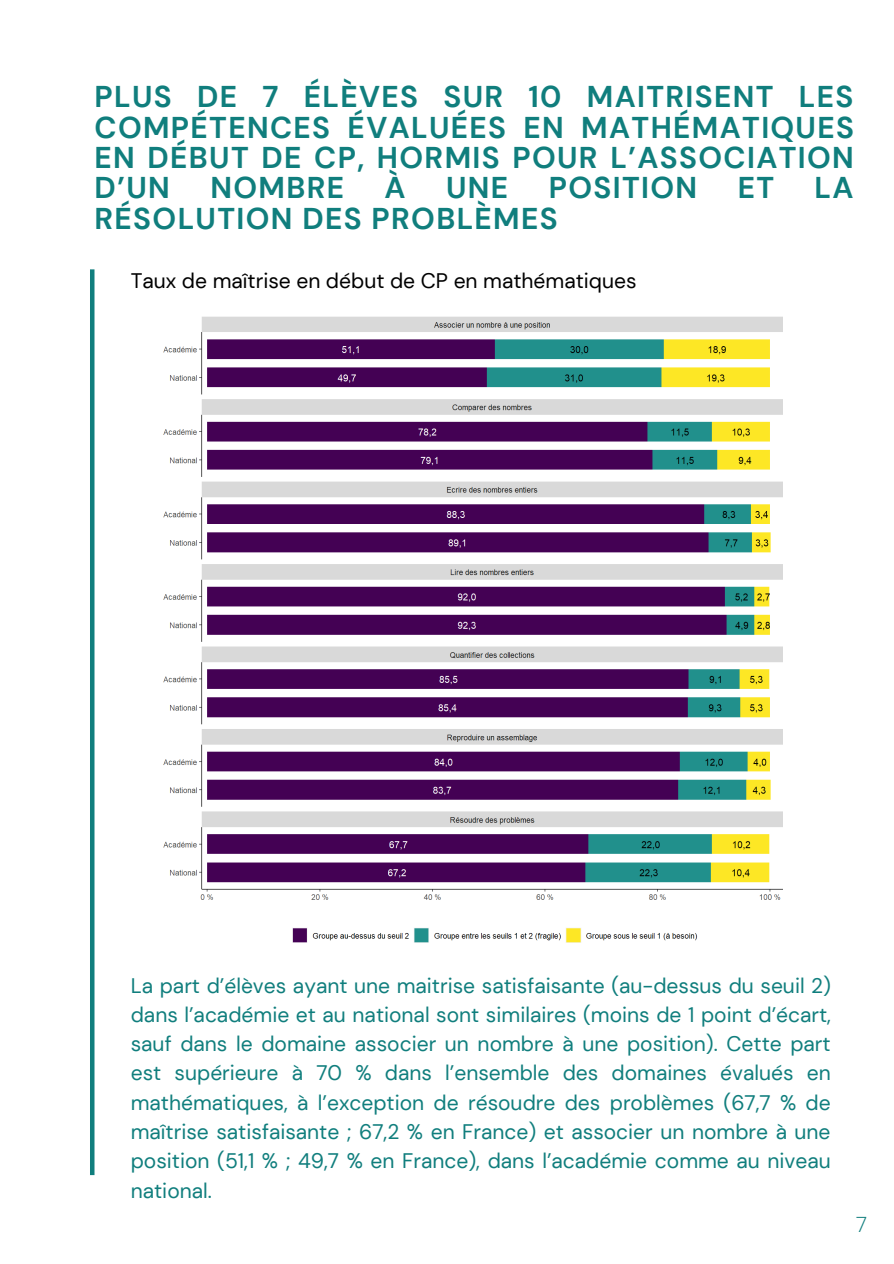
<style>
.page{position:relative;width:894px;height:1264px;background:#fff}
.page>*{position:absolute;margin:0;border:0;box-sizing:border-box;transform-origin:0 0}
.t1{font:700 30px/30.5px "DM Sans";letter-spacing:.045em;color:#107e7d;text-align:justify}
.t2{font:21px/29.2px "DM Sans";color:#107e7d;text-align:justify}
.t3{font:21px "DM Sans";color:#000}
.t4{font:300 21px "Open Sans";color:#107e7d}
</style>
<div class="page">
<hr style="left:90px;top:269px;width:4px;height:906px;background:#107e7d">
<img style="left:163px;top:316px;width:620px;height:627px">
<h1 class="t1" style="left:94px;top:82px;width:760px">PLUS DE 7 ÉLÈVES SUR 10 MAITRISENT LES COMPÉTENCES ÉVALUÉES EN MATHÉMATIQUES EN DÉBUT DE CP, HORMIS POUR L’ASSOCIATION D’UN</h1>
<h1 class="t1" style="left:210px;top:173px;width:135px">NOMBRE</h1>
<h1 class="t1" style="left:384px;top:173px;width:23px">À</h1>
<h1 class="t1" style="left:446px;top:173px;width:64px">UNE</h1>
<h1 class="t1" style="left:548px;top:173px;width:150px">POSITION</h1>
<h1 class="t1" style="left:737px;top:173px;width:38px">ET</h1>
<h1 class="t1" style="left:814px;top:173px;width:40px">LA</h1>
<h1 class="t1" style="left:94px;top:203px;width:464px">RÉSOLUTION DES PROBLÈMES</h1>
<p class="t3" style="left:131px;top:267px;width:507px">Taux de maîtrise en début de CP en mathématiques</p>
<p class="t2" style="left:131px;top:970px;width:701px">La part d’élèves ayant une maitrise satisfaisante (au-dessus du seuil 2) dans l’académie et au national sont similaires (moins de 1 point d’écart, sauf dans le domaine associer un nombre à une position). Cette part est supérieure à 70 % dans l’ensemble des domaines évalués en mathématiques, à l’exception de résoudre des problèmes (67,7 % de maîtrise satisfaisante ; 67,2 % en France) et associer un nombre à une position (51,1 % ; 49,7 % en France), dans l’académie comme au niveau national.</p>
<p class="t4" style="left:855px;top:1209px;width:13px">7</p>
</div>
